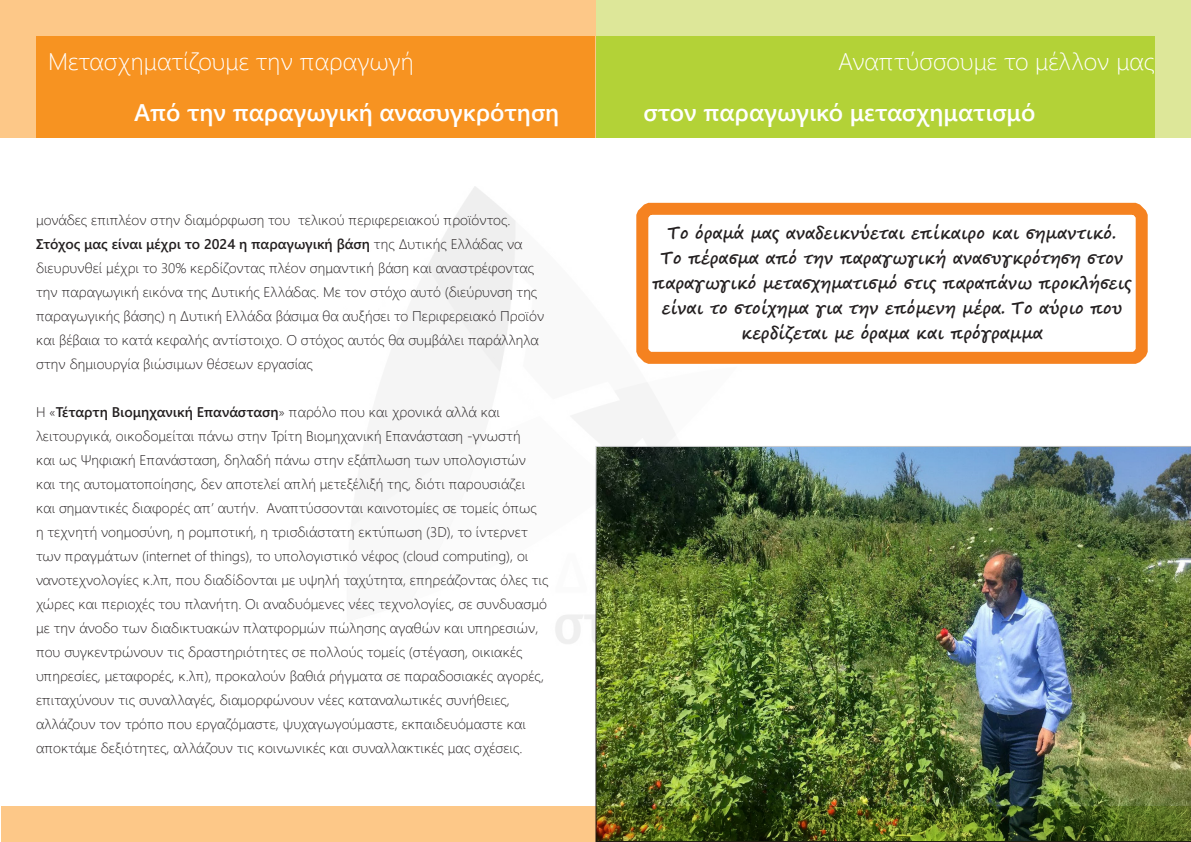
<style>
.page{position:relative;width:1191px;height:842px;background:#fff}
.page>*{position:absolute;margin:0;border:0;box-sizing:border-box;transform-origin:0 0}
.t1{font:600 24px "Segoe UI";color:#fff}
.t2{font:300 24px "Segoe UI";color:#fff}
.t3{font:700 17.5px/25px "Segoe Script";color:#231f20;text-align:center;scale:.92 1}
.t4{font:300 14px/24px "Segoe UI";color:#231f20}
.s1{font-weight:600}
</style>
<div class="page">
<div style="left:0;top:1px;width:596px;height:137px;background:#fdc888"></div>
<div style="left:596px;top:1px;width:594px;height:137px;background:#dde799"></div>
<div style="left:36px;top:36px;width:559px;height:102px;background:#f79321"></div>
<div style="left:596px;top:36px;width:558px;height:102px;background:#b3d237"></div>
<div style="left:0;top:806px;width:595px;height:35px;background:#fdc888"></div>
<svg style="left:625px;top:202px;width:523px;height:168px"></svg>
<img style="left:595px;top:446px;width:596px;height:396px">
<p class="t2" style="left:48px;top:39px;width:367px">Μετασχηματίζουμε την παραγωγή</p>
<p class="t2" style="left:838px;top:39px;width:318px">Αναπτύσσουμε το μέλλον μας</p>
<p class="t1" style="left:134px;top:90px;width:427px">Από την παραγωγική ανασυγκρότηση</p>
<p class="t1" style="left:643px;top:90px;width:393px">στον παραγωγικό μετασχηματισμό</p>
<p class="t4" style="left:36px;top:207px;width:510px">μονάδες επιπλέον στην διαμόρφωση του τελικού περιφερειακού προϊόντος.<br><span class="s1">Στόχος μας είναι μέχρι το 2024 η παραγωγική βάση</span> της Δυτικής Ελλάδας να διευρυνθεί μέχρι το 30% κερδίζοντας πλέον σημαντική βάση και αναστρέφοντας την παραγωγική εικόνα της Δυτικής Ελλάδας. Με τον στόχο αυτό (διεύρυνση της παραγωγικής βάσης) η Δυτική Ελλάδα βάσιμα θα αυξήσει το Περιφερειακό Προϊόν και βέβαια το κατά κεφαλής αντίστοιχο. Ο στόχος αυτός θα συμβάλει παράλληλα στην δημιουργία βιώσιμων θέσεων εργασίας</p>
<p class="t4" style="left:36px;top:399px;width:514px">Η «<span class="s1">Τέταρτη Βιομηχανική Επανάσταση</span>» παρόλο που και χρονικά αλλά και λειτουργικά, οικοδομείται πάνω στην Τρίτη Βιομηχανική Επανάσταση -γνωστή<br>και ως Ψηφιακή Επανάσταση, δηλαδή πάνω στην εξάπλωση των υπολογιστών και της αυτοματοποίησης, δεν αποτελεί απλή μετεξέλιξή της, διότι παρουσιάζει<br>και σημαντικές διαφορές απ’ αυτήν. Αναπτύσσονται καινοτομίες σε τομείς όπως<br>η τεχνητή νοημοσύνη, η ρομποτική, η τρισδιάστατη εκτύπωση (3D), το ίντερνετ των πραγμάτων (internet of things), το υπολογιστικό νέφος (cloud computing), οι νανοτεχνολογίες κ.λπ, που διαδίδονται με υψηλή ταχύτητα, επηρεάζοντας όλες τις χώρες και περιοχές του πλανήτη. Οι αναδυόμενες νέες τεχνολογίες, σε συνδυασμό με την άνοδο των διαδικτυακών πλατφορμών πώλησης αγαθών και υπηρεσιών, που συγκεντρώνουν τις δραστηριότητες σε πολλούς τομείς (στέγαση, οικιακές υπηρεσίες, μεταφορές, κ.λπ), προκαλούν βαθιά ρήγματα σε παραδοσιακές αγορές, επιταχύνουν τις συναλλαγές, διαμορφώνουν νέες καταναλωτικές συνήθειες, αλλάζουν τον τρόπο που εργαζόμαστε, ψυχαγωγούμαστε, εκπαιδευόμαστε και αποκτάμε δεξιότητες, αλλάζουν τις κοινωνικές και συναλλακτικές μας σχέσεις.</p>
<p class="t3" style="left:652px;top:221px;width:522px">Το όραμά μας αναδεικνύεται επίκαιρο και σημαντικό.<br>Το πέρασμα από την παραγωγική ανασυγκρότηση στον παραγωγικό μετασχηματισμό στις παραπάνω προκλήσεις είναι το στοίχημα για την επόμενη μέρα. Το αύριο που κερδίζεται με όραμα και πρόγραμμα</p>
</div>
